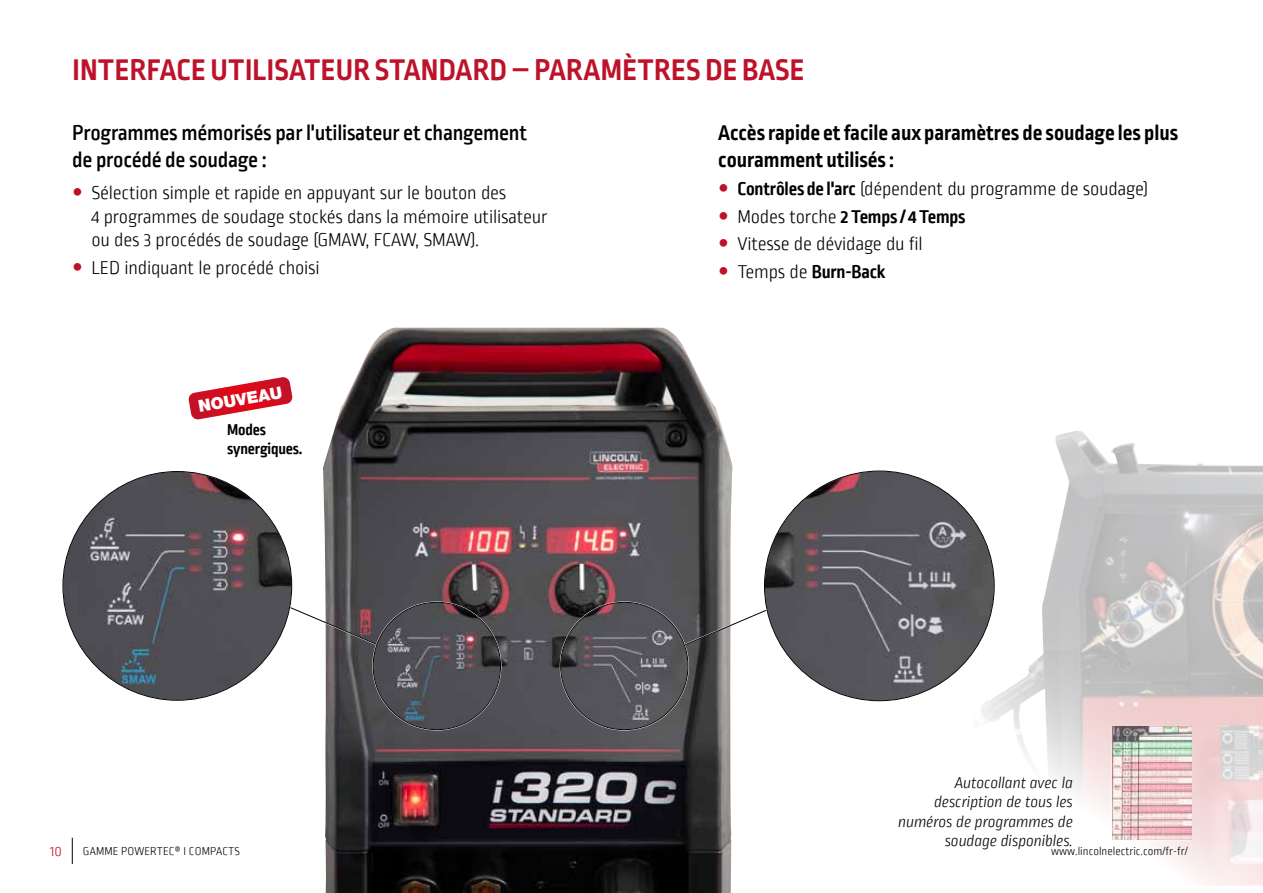
<style>
.page{position:relative;width:1263px;height:893px;background:#fff}
.page>*{position:absolute;margin:0;border:0;box-sizing:border-box;transform-origin:0 0}
.t1{font:700 31.5px "Ropa Sans Pro";letter-spacing:.01em;color:#bd122a}
.t2{font:700 22.5px/27px "Ropa Sans Pro";color:#000}
.t3{font:500 22.5px/27px "Ropa Sans PTT";letter-spacing:-.01em;color:#000}
.t4{font:300 19.5px/27.6px "Ropa Sans PTT";letter-spacing:-.01em;color:#000}
.t5{font:italic 300 16.5px/19.5px "Ropa Sans PTT";letter-spacing:-.01em;color:#000;text-align:right}
.t6{font:700 16.5px/19.5px "Ropa Sans PTT";letter-spacing:-.01em;color:#000}
.t7{font:900 16.5px "Helvetica Neue LT Std";color:#fff}
.t8{font:300 15px "Ropa Sans PTT";color:#bd122a}
.t9{font:300 12px "Ropa Sans PTT";color:#000}
.s1{font-weight:700}
</style>
<div class="page">
<img style="left:323px;top:328px;width:409px;height:565px">
<svg style="left:683px;top:585px;width:98px;height:61px"></svg>
<svg style="left:275px;top:585px;width:103px;height:61px"></svg>
<img style="left:974px;top:431px;width:289px;height:455px">
<img style="left:1113px;top:726px;width:79px;height:114px">
<img style="left:63px;top:471px;width:229px;height:229px;border-radius:115px">
<img style="left:764px;top:471px;width:230px;height:230px;border-radius:115px">
<svg style="left:188px;top:377px;width:105px;height:43px"></svg>
<svg style="left:72px;top:838px;width:1px;height:26px"></svg>
<h1 class="t1" style="left:72px;top:52px;width:734px">INTERFACE UTILISATEUR STANDARD – PARAMÈTRES DE BASE</h1>
<p class="t3" style="left:72px;top:121px;width:456px">Programmes mémorisés par l'utilisateur et changement de procédé de soudage :</p>
<p class="t4" style="left:91px;top:182px;width:458px;line-height:23.4px">Sélection simple et rapide en appuyant sur le bouton des<br>4 programmes de soudage stockés dans la mémoire utilisateur ou des 3 procédés de soudage (GMAW, FCAW, SMAW).</p>
<p class="t4" style="left:91px;top:255px;width:230px">LED indiquant le procédé choisi</p>
<p class="t7" style="left:197px;top:397px;width:86px;rotate:-10deg">NOUVEAU</p>
<p class="t6" style="left:227px;top:420px;width:77px">Modes synergiques.</p>
<p class="t2" style="left:718px;top:121px;width:461px">Accès rapide et facile aux paramètres de soudage les plus couramment utilisés :</p>
<p class="t4" style="left:737px;top:176px;width:412px"><span class="s1">Contrôles de l'arc</span> (dépendent du programme de soudage)<br>Modes torche <span class="s1">2 Temps / 4 Temps<br></span>Vitesse de dévidage du fil<br>Temps de <span class="s1">Burn-Back</span></p>
<p class="t5" style="left:898px;top:774px;width:176px">Autocollant avec la description de tous les numéros de programmes de soudage disponibles.</p>
<p class="t8" style="left:50px;top:843px;width:13px">10</p>
<p class="t9" style="left:83px;top:845px;width:159px">GAMME POWERTEC® I COMPACTS</p>
<p class="t9" style="left:1051px;top:845px;width:138px">www.lincolnelectric.com/fr-fr/</p>
</div>
